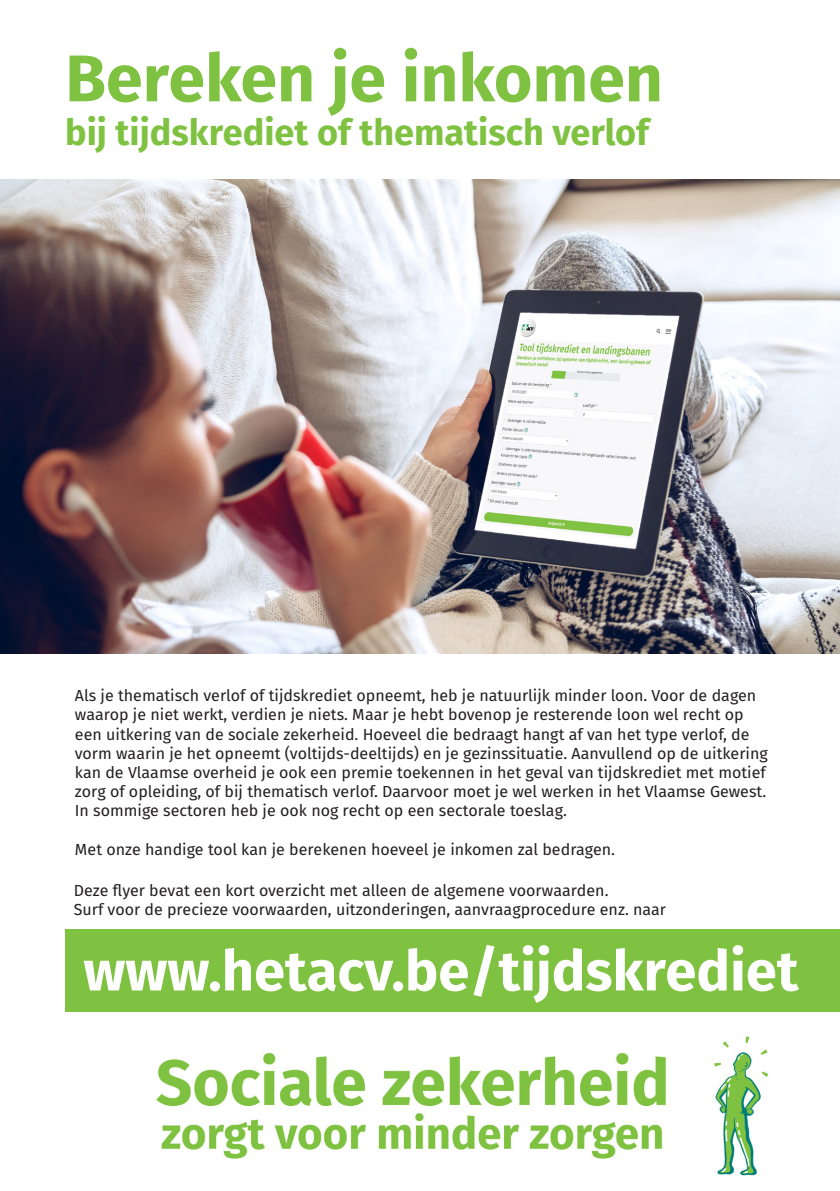
<style>
.page{position:relative;width:840px;height:1191px;background:#fff}
.page>*{position:absolute;margin:0;border:0;box-sizing:border-box;transform-origin:0 0}
.t1{font:700 66px "Fira Sans";color:#7fc241}
.t2{font:700 56px "Fira Sans";color:#fff}
.t3{font:700 36px "Fira Sans";color:#7fc241}
.t4{font:16px/19.2px "Fira Sans";color:#231f20}
</style>
<div class="page">
<img style="left:0;top:180px;width:839px;height:473px">
<div style="left:65px;top:929px;width:774px;height:82px;background:#7fc241"></div>
<img style="left:156px;top:1036px;width:613px;height:140px">
<p class="t1" style="left:65px;top:23px;width:599px">Bereken je inkomen</p>
<p class="t3" style="left:65px;top:102px;width:585px">bij tijdskrediet of thematisch verlof</p>
<p class="t4" style="left:75px;top:685px;width:694px">Als je thematisch verlof of tijdskrediet opneemt, heb je natuurlijk minder loon. Voor de dagen waarop je niet werkt, verdien je niets. Maar je hebt bovenop je resterende loon wel recht op een uitkering van de sociale zekerheid. Hoeveel die bedraagt hangt af van het type verlof, de vorm waarin je het opneemt (voltijds-deeltijds) en je gezinssituatie. Aanvullend op de uitkering kan de Vlaamse overheid je ook een premie toekennen in het geval van tijdskrediet met motief zorg of opleiding, of bij thematisch verlof. Daarvoor moet je wel werken in het Vlaamse Gewest.<br>In sommige sectoren heb je ook nog recht op een sectorale toeslag.</p>
<p class="t4" style="left:75px;top:839px;width:541px">Met onze handige tool kan je berekenen hoeveel je inkomen zal bedragen.</p>
<p class="t4" style="left:74px;top:880px;width:536px">Deze flyer bevat een kort overzicht met alleen de algemene voorwaarden.</p>
<p class="t4" style="left:74px;top:899px;width:593px">Surf voor de precieze voorwaarden, uitzonderingen, aanvraagprocedure enz. naar</p>
<p class="t2" style="left:83px;top:923px;width:716px">www.hetacv.be/tijdskrediet</p>
</div>
